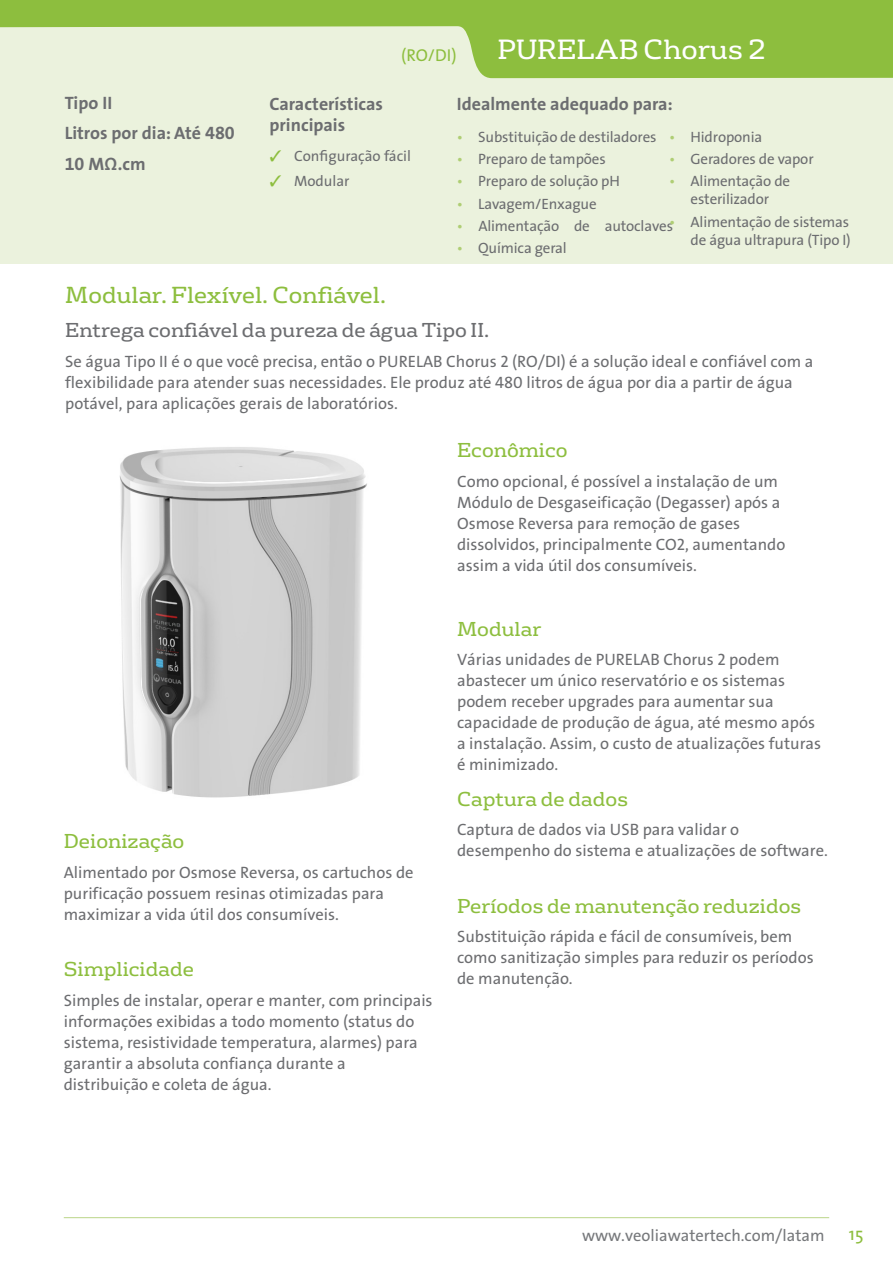
<style>
.page{position:relative;width:893px;height:1263px;background:#fff}
.page>*{position:absolute;margin:0;border:0;box-sizing:border-box;transform-origin:0 0}
.t1{font:27px "FS Rufus";color:#fff}
.t2{font:22.5px "FS Rufus";color:#8dbe3e}
.t3{font:19.5px "FS Rufus";color:#8dbe3e}
.t4{font:19.5px "FS Rufus";color:#6c6d70}
.t5{font:18px/30.3px "The Sans CPQ Bold";color:#6c6d70}
.t6{font:18px "The Sans";color:#8dbe3e}
.t7{font:17.25px "The Sans";color:#8dbe3e}
.t8{font:16.5px/21px "The Sans Veolia W5 Pla";color:#6c6d70}
.t9{font:16.5px/21px "The Sans";color:#6c6d70}
.t10{font:16.5px "The Sans Veolia W5 Pla";color:#76787b}
.t11{font:15px/18px "The Sans";letter-spacing:-.01em;color:#6c6d70;text-align:center}
.t12{font:15px/18px "The Sans Veolia W5 Pla";letter-spacing:-.01em;color:#6c6d70;text-align:right}
.s1{color:#8dbe3e}
.s2{color:#afce74}
.s3{font-family:"The Sans";color:#afce74}
.s4{font-family:"The Sans"}
</style>
<div class="page">
<div style="left:0;top:0;width:893px;height:264px;background:#ebf2dd"></div>
<hr style="left:64px;top:1217px;width:765px;height:1px;background:#bad589">
<svg style="left:0;top:0;width:893px;height:78px;fill:#8dbe3e"></svg>
<img style="left:119px;top:447px;width:248px;height:351px">
<p class="t7" style="left:401px;top:41px;width:57px">(RO/DI)</p>
<h1 class="t1" style="left:497px;top:28px;width:270px">PURELAB Chorus 2</h1>
<p class="t5" style="left:65px;top:88px;width:172px">Tipo II<br>Litros por dia: Até 480<br>10 MΩ.cm</p>
<p class="t5" style="left:269px;top:94px;width:115px;line-height:21px">Características principais</p>
<p class="t11" style="left:269px;top:146px;width:143px"><span class="s1">✓</span> Configuração fácil</p>
<p class="t11" style="left:269px;top:172px;width:82px"><span class="s1">✓</span> Modular</p>
<p class="t5" style="left:457px;top:89px;width:217px">Idealmente adequado para:</p>
<p class="t11" style="left:669px;top:127px;width:95px"><span class="s2">•</span> Hidroponia</p>
<p class="t11" style="left:669px;top:150px;width:146px"><span class="s2">•</span> Geradores de vapor</p>
<p class="t11" style="left:669px;top:172px;width:122px"><span class="s2">•</span> Alimentação de esterilizador</p>
<p class="t12" style="left:669px;top:213px;width:183px"><span class="s3">•</span> Alimentação de sistemas de água ultrapura (Tipo I)</p>
<p class="t11" style="left:457px;top:127px;width:201px"><span class="s2">•</span> Substituição de destiladores</p>
<p class="t12" style="left:457px;top:150px;width:150px"><span class="s3">•</span> Preparo de tampões</p>
<p class="t11" style="left:457px;top:172px;width:164px"><span class="s2">•</span> Preparo de solução pH</p>
<p class="t11" style="left:457px;top:194px;width:141px"><span class="s2">•</span> Lavagem/Enxague</p>
<p class="t12" style="left:457px;top:217px;width:218px"><span class="s3">•</span> Alimentação de autoclaves</p>
<p class="t11" style="left:457px;top:239px;width:111px"><span class="s2">•</span> Química geral</p>
<h2 class="t2" style="left:65px;top:277px;width:322px">Modular. Flexível. Confiável.</h2>
<p class="t4" style="left:65px;top:314px;width:426px">Entrega confiável da pureza de água Tipo II.</p>
<p class="t8" style="left:65px;top:351px;width:750px">Se água Tipo II é o que você precisa, então o PURELAB Chorus 2 (RO/DI) é a solução ideal e confiável com a flexibilidade para atender suas necessidades. Ele produz até 480 litros de água por dia a partir de água potável, para aplicações gerais de laboratórios.</p>
<p class="t3" style="left:457px;top:434px;width:112px">Econômico</p>
<p class="t8" style="left:457px;top:471px;width:330px">Como opcional, é possível a instalação de um Módulo de Desgaseificação (Degasser) após a Osmose Reversa para remoção de gases dissolvidos, principalmente CO2, aumentando assim a vida útil dos consumíveis.</p>
<p class="t3" style="left:64px;top:825px;width:122px">Deionização</p>
<p class="t8" style="left:64px;top:862px;width:351px">Alimentado por Osmose Reversa, os cartuchos de purificação possuem resinas otimizadas para maximizar a vida útil dos consumíveis.</p>
<p class="t3" style="left:64px;top:953px;width:132px">Simplicidade</p>
<p class="t8" style="left:64px;top:990px;width:370px">Simples de instalar, operar e manter, com principais informações exibidas a todo momento (status do sistema, resistividade temperatura, alarmes) para garantir a absoluta confiança durante a distribuição e coleta de água.</p>
<p class="t3" style="left:457px;top:613px;width:86px">Modular</p>
<p class="t8" style="left:457px;top:649px;width:366px">Várias unidades de PURELAB Chorus 2 podem abastecer um único reservatório e os sistemas podem receber upgrades para aumentar sua capacidade de produção de água, até mesmo após a instalação. Assim, o custo de atualizações futuras é minimizado.</p>
<p class="t3" style="left:457px;top:783px;width:172px">Captura de dados</p>
<p class="t9" style="left:457px;top:819px;width:372px">Captura de dados via USB para validar o desempenho do sistema e atualizações de software.</p>
<p class="t3" style="left:457px;top:890px;width:346px">Períodos de manutenção reduzidos</p>
<p class="t9" style="left:457px;top:926px;width:358px">Substituição rápida e fácil de consumíveis, bem como sanitização simples para reduzir os períodos de manutenção.</p>
<p class="t10" style="left:582px;top:1224px;width:244px"><span class="s4">www.</span>veoliawatertech<span class="s4">.com</span>/latam</p>
<p class="t6" style="left:849px;top:1219px;width:16px">15</p>
</div>
